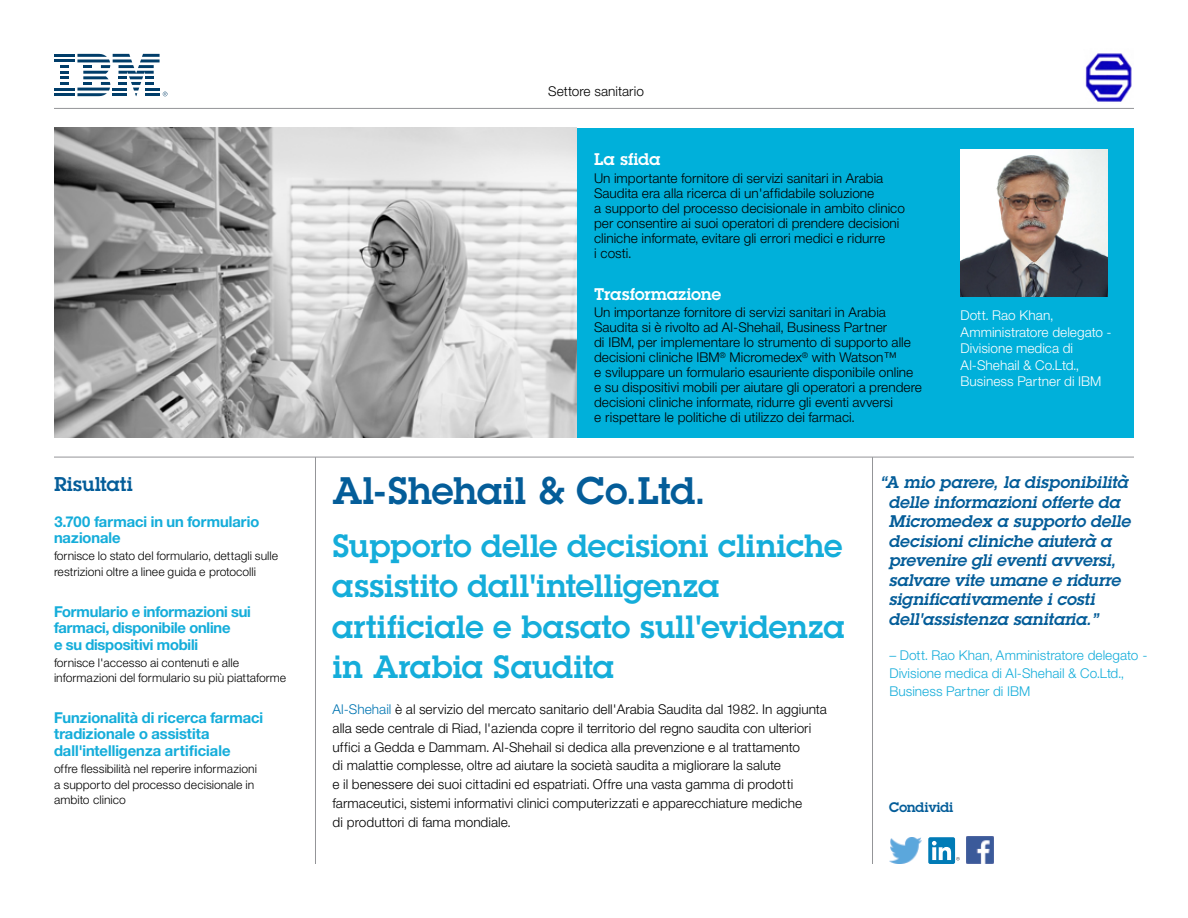
<style>
.page{position:relative;width:1188px;height:918px;background:#fff}
.page>*{position:absolute;margin:0;border:0;box-sizing:border-box;transform-origin:0 0}
.t1{font:600 37.5px "Lubalinfor IBM";letter-spacing:-.005em;color:#045d99}
.Subtitle{font:600 31.5px/40.5px "Lubalinfor IBM";color:#15adda}
.Results_page_1_headi{font:600 19.5px "Lubalinfor IBM";color:#045d99}
.Quote_1{font:italic 600 16.5px/19.5px "Lubalinfor IBM";color:#045d99}
.Blue_box_heading{font:600 16.5px "Lubalinfor IBM";color:#fff}
.Results_page_1_subhe{font:15px/16.5px "Helv Neue Boldfor IBM";color:#15adda}
.Blue_box_body_copy{font:13.5px/15px "Helv Neue Lightfor IBM";color:#000}
.Body_copy{font:13.5px/18.8px "Helv Neue Lightfor IBM";color:#000}
.Quote_1_attribute{font:13.5px/18px "Helv Neue Lightfor IBM";color:#15adda}
.Blue_box_body_copy-2{font:13.5px/16.5px "Helv Neue Lightfor IBM";color:#fff}
.t2{font:600 13.5px "Lubalinfor IBM";letter-spacing:-.015em;color:#045d99}
.Results_page_1_body{font:12px/15.8px "Helv Neue Lightfor IBM";color:#000}
.s1{color:#0075b2}
</style>
<div class="page">
<hr style="left:315px;top:457px;width:1px;height:407px;background:#949598">
<hr style="left:872px;top:457px;width:1px;height:407px;background:#949598">
<hr style="left:54px;top:108px;width:1080px;height:1px;background:#949598">
<hr style="left:54px;top:457px;width:1080px;height:1px;background:#949598">
<div style="left:577px;top:128px;width:557px;height:310px;background:#00b0da"></div>
<img style="left:54px;top:128px;width:523px;height:310px">
<img style="left:890px;top:838px;width:32px;height:26px">
<div style="left:928px;top:837px;width:27px;height:27px;background:#007bb6;border-radius:2px"></div>
<svg style="left:932px;top:841px;width:28px;height:20px"></svg>
<img style="left:966px;top:837px;width:27px;height:27px">
<hr style="left:54px;top:54px;width:21px;height:3px;background:#003d69">
<hr style="left:54px;top:59px;width:21px;height:3px;background:#003d69">
<hr style="left:54px;top:88px;width:21px;height:3px;background:#003d69">
<svg style="left:60px;top:65px;width:9px;height:20px"></svg>
<hr style="left:54px;top:93px;width:21px;height:3px;background:#003d69">
<svg style="left:77px;top:54px;width:90px;height:42px"></svg>
<img style="left:960px;top:149px;width:148px;height:148px">
<img style="left:1085px;top:53px;width:47px;height:49px">
<p class="Results_page_1_headi" style="left:54px;top:471px;width:80px">Risultati</p>
<p class="Results_page_1_subhe" style="left:54px;top:513px;width:207px">3.700 farmaci in un formulario nazionale</p>
<p class="Results_page_1_body" style="left:54px;top:548px;width:226px">fornisce lo stato del formulario, dettagli sulle restrizioni oltre a linee guida e protocolli</p>
<p class="Results_page_1_subhe" style="left:54px;top:603px;width:198px">Formulario e informazioni sui farmaci, disponibile online<br>e su dispositivi mobili</p>
<p class="Results_page_1_body" style="left:54px;top:654px;width:234px">fornisce l'accesso ai contenuti e alle informazioni del formulario su più piattaforme</p>
<p class="Results_page_1_subhe" style="left:54px;top:709px;width:211px">Funzionalità di ricerca farmaci tradizionale o assistita dall'intelligenza artificiale</p>
<p class="Results_page_1_body" style="left:54px;top:761px;width:205px">offre flessibilità nel reperire informazioni a supporto del processo decisionale in ambito clinico</p>
<p class="Body_copy" style="left:548px;top:82px;width:97px">Settore sanitario</p>
<p class="Blue_box_heading" style="left:594px;top:148px;width:68px">La sfida</p>
<p class="Blue_box_body_copy" style="left:594px;top:170px;width:312px">Un importante fornitore di servizi sanitari in Arabia Saudita era alla ricerca di un'affidabile soluzione<br>a supporto del processo decisionale in ambito clinico per consentire ai suoi operatori di prendere decisioni cliniche informate, evitare gli errori medici e ridurre<br>i costi.</p>
<p class="Blue_box_heading" style="left:594px;top:283px;width:129px">Trasformazione</p>
<p class="Blue_box_body_copy" style="left:594px;top:305px;width:330px">Un importanze fornitore di servizi sanitari in Arabia Saudita si è rivolto ad Al-Shehail, Business Partner<br>di IBM, per implementare lo strumento di supporto alle decisioni cliniche IBM<sup>®</sup> Micromedex<sup>®</sup> with Watson™<br>e sviluppare un formulario esauriente disponibile online e su dispositivi mobili per aiutare gli operatori a prendere decisioni cliniche informate, ridurre gli eventi avversi<br>e rispettare le politiche di utilizzo dei farmaci.</p>
<p class="Blue_box_body_copy-2" style="left:961px;top:307px;width:153px">Dott. Rao Khan,<br>Amministratore delegato -<br>Divisione medica di<br>Al-Shehail &amp; Co.Ltd.,<br>Business Partner di IBM</p>
<p class="t1" style="left:333px;top:465px;width:375px">Al-Shehail &amp; Co.Ltd.</p>
<p class="Subtitle" style="left:333px;top:525px;width:514px">Supporto delle decisioni cliniche assistito dall'intelligenza artificiale e basato sull'evidenza in Arabia Saudita</p>
<p class="Body_copy" style="left:333px;top:700px;width:496px"><span class="s1">Al-Shehail</span> è al servizio del mercato sanitario dell'Arabia Saudita dal 1982. In aggiunta alla sede centrale di Riad, l'azienda copre il territorio del regno saudita con ulteriori uffici a Gedda e Dammam. Al-Shehail si dedica alla prevenzione e al trattamento<br>di malattie complesse, oltre ad aiutare la società saudita a migliorare la salute<br>e il benessere dei suoi cittadini ed espatriati. Offre una vasta gamma di prodotti farmaceutici, sistemi informativi clinici computerizzati e apparecchiature mediche<br>di produttori di fama mondiale.</p>
<p class="Quote_1" style="left:890px;top:473px;width:243px;text-indent:-9px">“A mio parere, la disponibilità delle informazioni offerte da<br>Micromedex a supporto delle decisioni cliniche aiuterà a prevenire gli eventi avversi, salvare vite umane e ridurre significativamente i costi dell'assistenza sanitaria.”</p>
<p class="Quote_1_attribute" style="left:890px;top:646px;width:260px">– Dott. Rao Khan, Amministratore delegato -<br>Divisione medica di Al-Shehail &amp; Co.Ltd.,<br>Business Partner di IBM</p>
<p class="t2" style="left:890px;top:798px;width:65px">Condividi</p>
</div>
